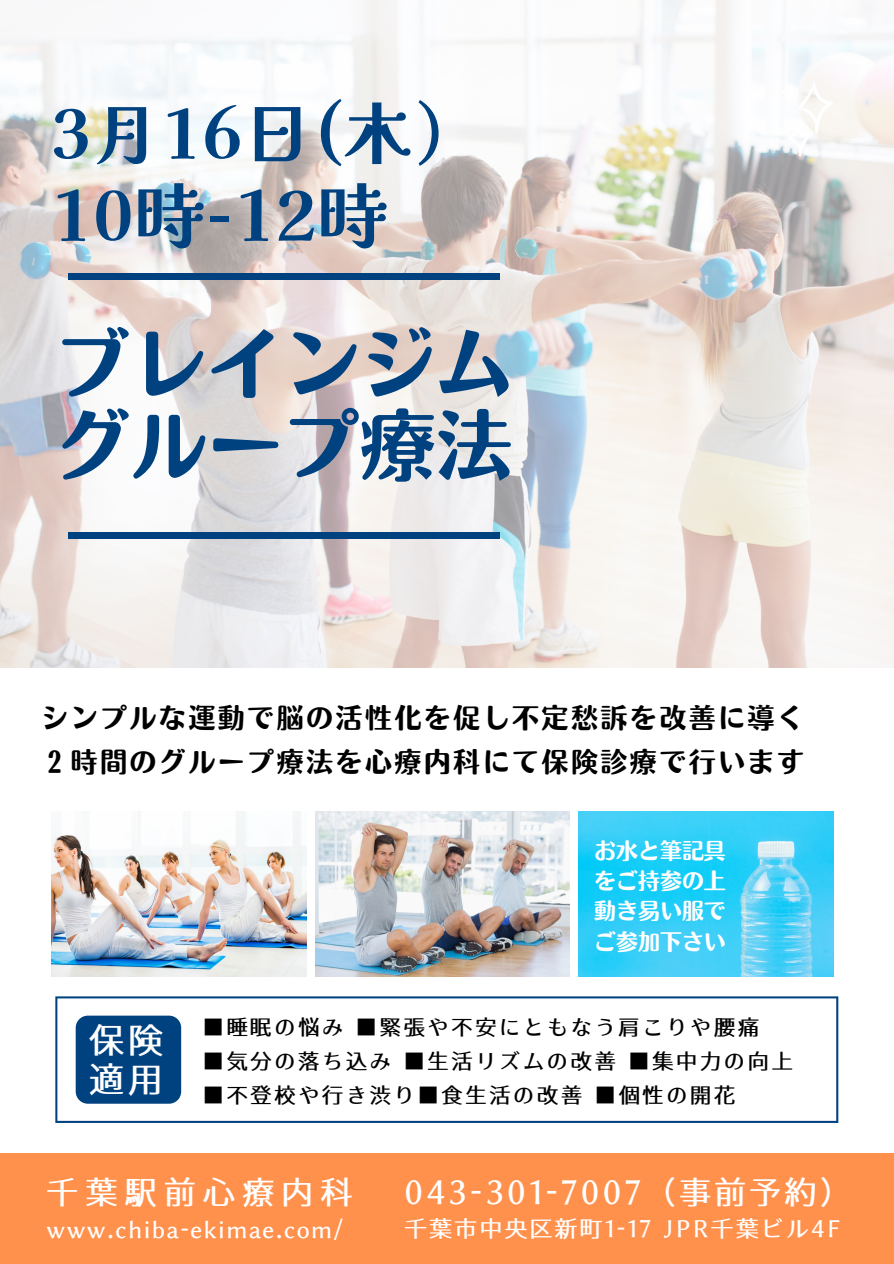
<style>
.page{position:relative;width:894px;height:1264px;background:#fff}
.page>*{position:absolute;margin:0;border:0;box-sizing:border-box;transform-origin:0 0}
.t1{font:76.35px/81.3px "Motoya Ma Aporo Std W6";color:#004280}
.t2{font:800 69.45px "Kaisei Tokumin";letter-spacing:.015em;color:#004280}
.t3{font:800 68.1px "Kaisei Tokumin";letter-spacing:.015em;color:#004280}
.t4{font:34.35px/39.5px "ttf Gen Ei Late Min Medium";color:#fff}
.t5{font:31.5px "ttf Gen Ei Late Min Medium";letter-spacing:.115em;color:#fff}
.t6{font:31.5px "ttf Gen Ei Late Min Medium";letter-spacing:.24em;color:#fff}
.t7{font:27px/44px "Motoya Ma Aporo Std W6";letter-spacing:.09em;color:#000}
.t8{font:22.5px "ttf Gen Ei Late Min Medium";letter-spacing:.11em;color:#fff}
.t9{font:22.5px "ttf Gen Ei Late Min Medium";letter-spacing:.065em;color:#fff}
.t10{font:21.9px/30.5px "Motoya Ma Aporo Std W6";color:#fff;text-align:justify}
.t11{font:21px "ttf Gen Ei Late Min Medium";letter-spacing:.135em;color:#000}
</style>
<div class="page">
<img style="left:0;top:0;width:893px;height:667px">
<svg style="left:55px;top:996px;width:783px;height:126px"></svg>
<div style="left:0;top:1152px;width:893px;height:111px;background:#ff914d"></div>
<div style="left:68px;top:273px;width:431px;height:7px;background:#004280"></div>
<div style="left:68px;top:531px;width:431px;height:7px;background:#004280"></div>
<svg style="left:781px;top:81px;width:51px;height:75px"></svg>
<img style="left:51px;top:811px;width:255px;height:165px">
<img style="left:315px;top:811px;width:254px;height:165px">
<img style="left:578px;top:811px;width:255px;height:165px">
<div style="left:76px;top:1015px;width:105px;height:88px;background:#004280;border-radius:12px"></div>
<h3 class="t3" style="left:51px;top:80px;width:431px">3月16日(木）</h3>
<h2 class="t2" style="left:51px;top:160px;width:338px">10時-12時</h2>
<h1 class="t1" style="left:54px;top:323px;width:459px">ブレインジムグループ療法</h1>
<p class="t7" style="left:41px;top:695px;width:764px">シンプルな運動で脳の活性化を促し不定愁訴を改善に導く<br>２時間のグループ療法を心療内科にて保険診療で行います</p>
<h3 class="t4" style="left:89px;top:1020px;width:75px">保険適用</h3>
<p class="t10" style="left:594px;top:835px;width:133px">お水と筆記具をご持参の上動き易い服でご参加下さい</p>
<p class="t11" style="left:203px;top:1016px;width:557px">■睡眠の悩み ■緊張や不安にともなう肩こりや腰痛</p>
<p class="t11" style="left:203px;top:1050px;width:591px">■気分の落ち込み ■生活リズムの改善 ■集中力の向上</p>
<p class="t11" style="left:203px;top:1084px;width:533px">■不登校や行き渋り■食生活の改善 ■個性の開花</p>
<h3 class="t6" style="left:47px;top:1175px;width:307px">千葉駅前心療内科</h3>
<h3 class="t5" style="left:404px;top:1175px;width:448px">043-301-7007（事前予約）</h3>
<p class="t9" style="left:47px;top:1217px;width:298px">www.chiba-ekimae.com/</p>
<p class="t8" style="left:404px;top:1216px;width:437px">千葉市中央区新町1-17 JPR千葉ビル4F</p>
</div>
